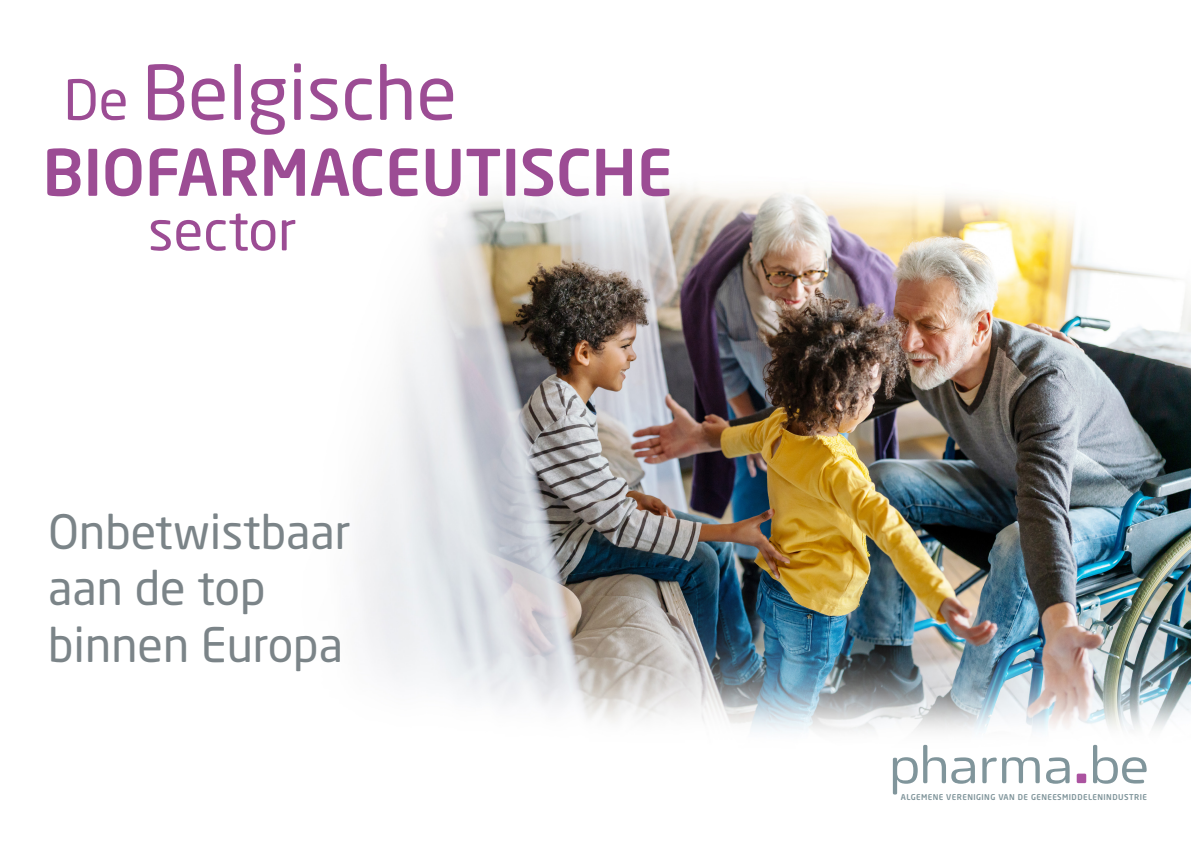
<style>
.page{position:relative;width:1191px;height:842px;background:#fff}
.page>*{position:absolute;margin:0;border:0;box-sizing:border-box;transform-origin:0 0}
.t1{font:74.4px "Neo Sans W1 G";color:#9c4c94}
.t2{font:500 63.3px "Neo Sans W1 G";color:#9c4c94}
.t3{font:54.7px "Neo Sans W1 G";color:#9c4c94}
.t4{font:46.9px/56.3px "Neo Sans W1 G";color:#7b8488}
.t5{font:500 8px "Neo Sans";letter-spacing:.05em;color:#80959b}
.s1{font-size:54.7px}
</style>
<div class="page">
<img style="left:359px;top:185px;width:832px;height:560px">
<svg style="left:893px;top:757px;width:24px;height:37px"></svg>
<svg style="left:923px;top:745px;width:52px;height:39px"></svg>
<svg style="left:982px;top:757px;width:14px;height:26px"></svg>
<svg style="left:1002px;top:757px;width:37px;height:26px"></svg>
<svg style="left:1046px;top:757px;width:23px;height:27px"></svg>
<svg style="left:1093px;top:745px;width:53px;height:39px"></svg>
<div style="left:1076px;top:774px;width:10px;height:9px;background:#ab53a0;border-radius:2px"></div>
<p class="t1" style="left:64px;top:47px;width:395px"><span class="s1">De</span> Belgische</p>
<p class="t2" style="left:43px;top:132px;width:632px">BIOFARMACEUTISCHE</p>
<p class="t3" style="left:148px;top:197px;width:150px">sector</p>
<p class="t4" style="left:48px;top:503px;width:304px">Onbetwistbaar</p>
<p class="t4" style="left:48px;top:559px;width:296px">aan de top binnen Europa</p>
<p class="t5" style="left:901px;top:792px;width:248px">ALGEMENE VERENIGING VAN DE GENEESMIDDELENINDUSTRIE</p>
</div>
